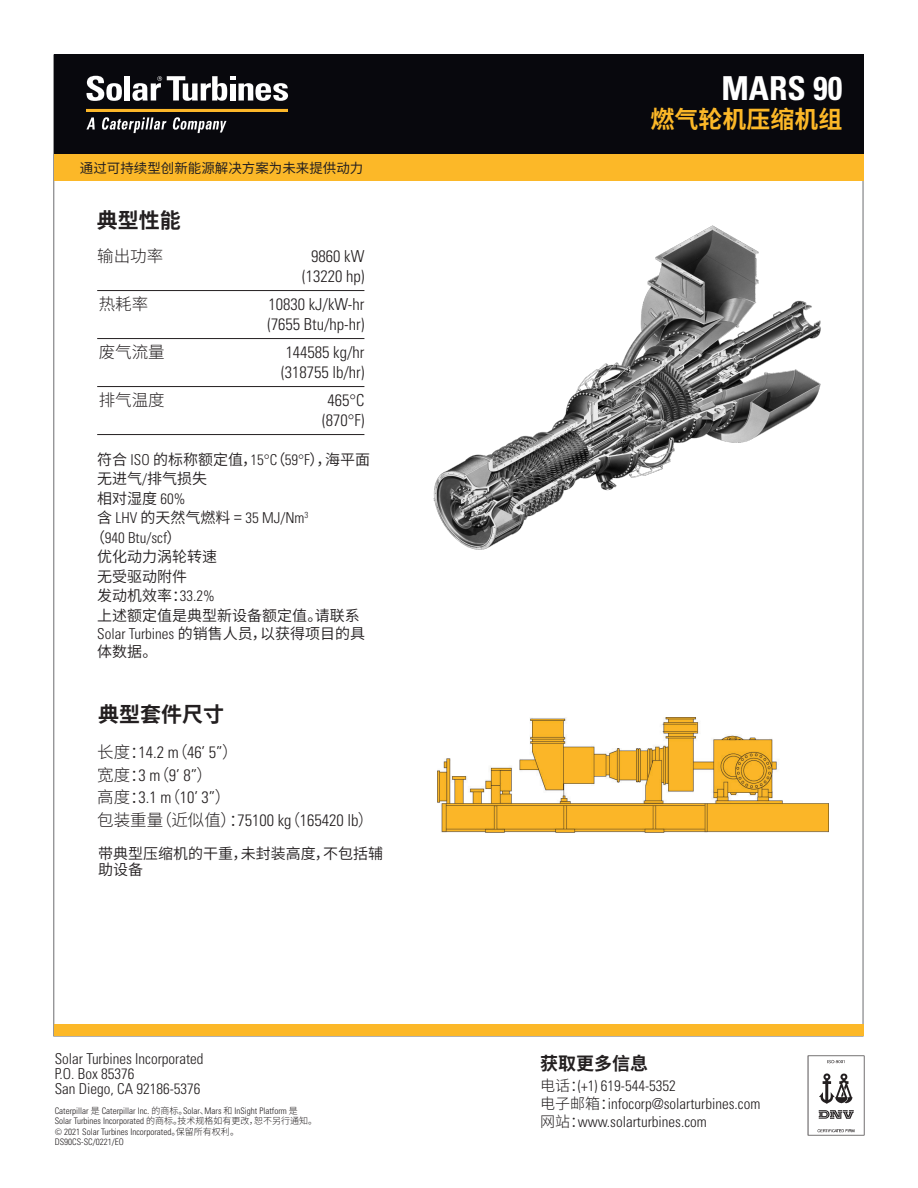
<style>
.page{position:relative;width:918px;height:1188px;background:#fff}
.page>*{position:absolute;margin:0;border:0;box-sizing:border-box;transform-origin:0 0}
.t1{font:700 condensed 33px "Univers LT Std";color:#fff}
.t2{font:700 24px "Noto Sans CJ Ksc";color:#fcb828}
.t3{font:700 21px "Noto Sans CJ Ksc";color:#231f20}
.t4{font:700 18px "Noto Sans CJ Ksc";color:#231f20}
.t5{font:300 condensed 16.5px/19.5px "Univers LT Std";color:#231f20}
.t6{font:300 16.5px "Noto Sans CJ Ksc";color:#231f20}
.t7{font:300 condensed 15px/18px "Univers LT Std";color:#231f20}
.t8{font:600 15px/19.5px "Noto Sans CJ Ksc";color:#231f20}
.t9{font:13.5px "Noto Sans CJ Ksc";color:#231f20}
.t10{font:300 condensed 9px/10.5px "Univers LT Std";color:#231f20}
.s1{font-family:"Univers LT Std";font-weight:300;font-stretch:condensed}
.s2{font-family:"Noto Sans CJ Ksc";font-weight:600;font-stretch:normal}
.s3{font-family:"Noto Sans CJ Ksc";font-stretch:normal}
</style>
<div class="page">
<div style="left:54px;top:54px;width:810px;height:101px;background:#08080d"></div>
<div style="left:54px;top:155px;width:810px;height:26px;background:#fcb828"></div>
<svg style="left:86px;top:117px;width:9px;height:12px"></svg>
<svg style="left:172px;top:117px;width:54px;height:16px"></svg>
<svg style="left:102px;top:117px;width:64px;height:16px"></svg>
<hr style="left:86px;top:109px;width:202px;height:2px;background:#fcb729">
<svg style="left:86px;top:76px;width:202px;height:25px"></svg>
<div style="left:54px;top:1024px;width:810px;height:12px;background:#fcb828"></div>
<img style="left:433px;top:225px;width:388px;height:325px">
<img style="left:808px;top:1055px;width:56px;height:80px">
<hr style="left:97px;top:290px;width:267px;height:1px;background:#231f20">
<hr style="left:97px;top:338px;width:267px;height:1px;background:#231f20">
<hr style="left:97px;top:386px;width:267px;height:1px;background:#231f20">
<hr style="left:97px;top:434px;width:267px;height:1px;background:#231f20">
<img style="left:437px;top:718px;width:391px;height:115px">
<p class="t9" style="left:80px;top:161px;width:285px">通过可持续型创新能源解决方案为未来提供动力</p>
<h3 class="t3" style="left:97px;top:209px;width:85px">典型性能</h3>
<p class="t6" style="left:97px;top:247px;width:67px">输出功率</p>
<p class="t5" style="left:302px;top:246px;width:64px;text-align:center">9860 kW (13220 hp)</p>
<p class="t6" style="left:99px;top:295px;width:51px">热耗率</p>
<p class="t5" style="left:267px;top:294px;width:99px">10830 kJ/kW-hr (7655 Btu/hp-hr)</p>
<p class="t6" style="left:99px;top:343px;width:67px">废气流量</p>
<p class="t5" style="left:281px;top:342px;width:85px">144585 kg/hr (318755 lb/hr)</p>
<p class="t6" style="left:99px;top:391px;width:67px">排气温度</p>
<p class="t5" style="left:322px;top:390px;width:44px;text-align:center">465°C (870°F)</p>
<p class="t8" style="left:97px;top:450px;width:274px">符合 <span class="s1">ISO</span> 的标称额定值，<span class="s1">15°C</span>（<span class="s1">59°F</span>），海平面无进气<span class="s1">/</span>排气损失<br>相对湿度 <span class="s1">60%</span></p>
<p class="t7" style="left:90px;top:508px;width:220px;line-height:19.5px;text-indent:7px"><span class="s2">含</span> LHV <span class="s2">的天然气燃料 =</span> 35 MJ/Nm<sup>3</sup><span class="s2">（</span>940 Btu/scf<span class="s2">）</span></p>
<p class="t8" style="left:97px;top:548px;width:264px">优化动力涡轮转速<br>无受驱动附件<br>发动机效率：<span class="s1">33.2%<br></span>上述额定值是典型新设备额定值。请联系</p>
<p class="t7" style="left:97px;top:625px;width:270px">Solar Turbines <span class="s2">的销售人员，以获得项目的具</span></p>
<p class="t8" style="left:97px;top:642px;width:62px">体数据。</p>
<h3 class="t3" style="left:98px;top:702px;width:127px">典型套件尺寸</h3>
<p class="t5" style="left:97px;top:741px;width:279px;line-height:22.5px"><span class="s3">长度：</span>14.2 m<span class="s3">（</span>46’ 5”<span class="s3">）<br>宽度：</span>3 m<span class="s3">（</span>9’ 8”<span class="s3">）<br>高度：</span>3.1 m<span class="s3">（</span>10’ 3”<span class="s3">）<br>包装重量（近似值）：</span>75100 kg<span class="s3">（</span>165420 lb<span class="s3">）</span></p>
<p class="t8" style="left:98px;top:845px;width:286px;line-height:16.5px">带典型压缩机的干重，未封装高度，不包括辅助设备</p>
<p class="t7" style="left:55px;top:1051px;width:150px;line-height:15px">Solar Turbines Incorporated<br>P.O. Box 85376<br>San Diego, CA 92186-5376</p>
<p class="t10" style="left:55px;top:1105px;width:264px">Caterpillar <span class="s3">是</span> Caterpillar Inc<span class="s3">. 的商标。</span>Solar<span class="s3">、</span>Mars <span class="s3">和</span> InSight Platform <span class="s3">是</span>Solar Turbines Incorporated <span class="s3">的商标。技术规格如有更改，恕不另行通知。©</span> 2021 Solar Turbines Incorporated<span class="s3">。保留所有权利。<br></span>DS90CS-SC/0221/EO</p>
<h1 class="t1" style="left:721px;top:68px;width:122px">MARS 90</h1>
<h2 class="t2" style="left:650px;top:106px;width:193px">燃气轮机压缩机组</h2>
<p class="t4" style="left:540px;top:1054px;width:109px">获取更多信息</p>
<p class="t7" style="left:540px;top:1077px;width:222px"><span class="s3">电话：</span>(+1) 619-544-5352<br><span class="s3">电子邮箱：</span>infocorp@solarturbines.com<span class="s3">网站：</span>www.solarturbines.com</p>
</div>
